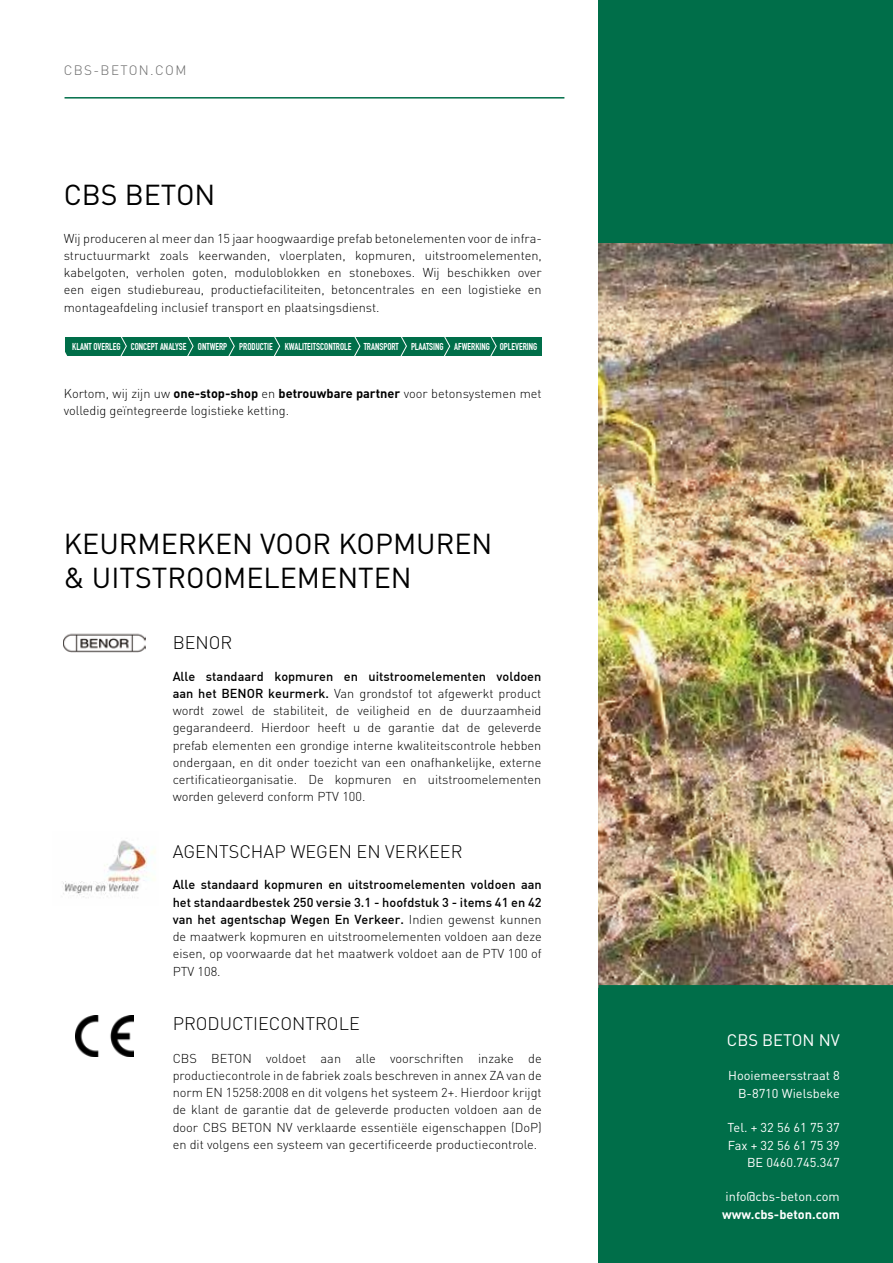
<style>
.page{position:relative;width:893px;height:1263px;background:#fff}
.page>*{position:absolute;margin:0;border:0;box-sizing:border-box;transform-origin:0 0}
.t1{font:28.5px/34.2px "DIN";color:#000}
.t2{font:300 18px "DIN";color:#000}
.t3{font:16.5px "DIN";color:#fff}
.t4{font:300 13.5px "DIN";letter-spacing:.1em;color:#6a6a6a}
.t5{font:300 12.75px/17.2px "DIN";color:#000;text-align:justify}
.t6{font:500 12.75px/17.2px "DIN";color:#000;text-align:justify}
.t7{font:12.75px/17.2px "DIN";color:#fff;text-align:right}
.t8{font:700 12.75px "DIN";color:#fff}
.t9{font:700 9.75px "DIN Condensed";color:#fff}
.s1{font-weight:700}
.s2{font-weight:500}
.s3{font-weight:300}
</style>
<div class="page">
<div style="left:598px;top:0;width:295px;height:1263px;background:#006e49"></div>
<img style="left:598px;top:244px;width:295px;height:741px">
<hr style="left:65px;top:97px;width:499px;height:2px;background:#006e49">
<img style="left:62px;top:840px;width:94px;height:58px">
<img style="left:76px;top:1015px;width:57px;height:41px">
<img style="left:64px;top:633px;width:81px;height:20px">
<div style="left:65px;top:337px;width:476px;height:19px;background:#006e49"></div>
<svg style="left:120px;top:337px;width:7px;height:19px"></svg>
<svg style="left:187px;top:337px;width:7px;height:19px"></svg>
<svg style="left:228px;top:337px;width:7px;height:19px"></svg>
<svg style="left:274px;top:337px;width:7px;height:19px"></svg>
<svg style="left:354px;top:337px;width:7px;height:19px"></svg>
<svg style="left:400px;top:337px;width:7px;height:19px"></svg>
<svg style="left:444px;top:337px;width:7px;height:19px"></svg>
<svg style="left:490px;top:337px;width:7px;height:19px"></svg>
<p class="t4" style="left:64px;top:61px;width:124px">CBS-BETON.COM</p>
<h1 class="t1" style="left:64px;top:177px;width:153px">CBS BETON</h1>
<p class="t5" style="left:64px;top:229px;width:479px">Wij produceren al meer dan 15 jaar hoogwaardige prefab betonelementen voor de infra&shy;structuurmarkt zoals keerwanden, vloerplaten, kopmuren, uitstroomelementen, kabelgoten, verholen goten, moduloblokken en stoneboxes. Wij beschikken over een eigen studiebureau, productiefaciliteiten, betoncentrales en een logistieke en montageafdeling inclusief transport en plaatsingsdienst.</p>
<p class="t9" style="left:72px;top:340px;width:467px">KLANT OVERLEG CONCEPT ANALYSE ONTWERP PRODUCTIE KWALITEITSCONTROLE TRANSPORT PLAATSING AFWERKING OPLEVERING</p>
<p class="t5" style="left:64px;top:384px;width:479px">Kortom, wij zijn uw <span class="s1">one-stop-shop</span> en <span class="s1">betrouwbare partner</span> voor betonsystemen met volledig geïntegreerde logistieke ketting.</p>
<h1 class="t1" style="left:64px;top:526px;width:430px">KEURMERKEN VOOR KOPMUREN &amp; UITSTROOMELEMENTEN</h1>
<h2 class="t2" style="left:173px;top:631px;width:61px">BENOR</h2>
<p class="t5" style="left:173px;top:667px;width:370px"><span class="s2">Alle standaard kopmuren en uitstroomelementen voldoen aan het BENOR keurmerk.</span> Van grondstof tot afgewerkt product wordt zowel de stabiliteit, de veiligheid en de duurzaamheid gegarandeerd. Hierdoor heeft u de garantie dat de geleverde prefab elementen een grondige interne kwaliteitscontrole hebben ondergaan, en dit onder toezicht van een onafhankelijke, externe certificatieorganisatie. De kopmuren en uitstroomelementen worden geleverd conform PTV 100.</p>
<h2 class="t2" style="left:173px;top:840px;width:291px">AGENTSCHAP WEGEN EN VERKEER</h2>
<p class="t6" style="left:173px;top:876px;width:371px">Alle standaard kopmuren en uitstroomelementen voldoen aan het standaardbestek 250 versie 3.1 - hoofdstuk 3 - items 41 en 42 van het agentschap Wegen En Verkeer. <span class="s3">Indien gewenst kunnen de maatwerk kopmuren en uitstroomelementen voldoen aan deze eisen, op voorwaarde dat het maatwerk voldoet aan de PTV 100 of PTV 108.</span></p>
<h2 class="t2" style="left:173px;top:1012px;width:189px">PRODUCTIECONTROLE</h2>
<p class="t5" style="left:173px;top:1049px;width:371px">CBS BETON voldoet aan alle voorschriften inzake de productiecontrole in de fabriek zoals beschreven in annex ZA van de norm EN 15258:2008 en dit volgens het systeem 2+. Hierdoor krijgt de klant de garantie dat de geleverde producten voldoen aan de door CBS BETON NV verklaarde essentiële eigenschappen (DoP) en dit volgens een systeem van gecertificeerde productiecontrole.</p>
<p class="t3" style="left:727px;top:1030px;width:114px">CBS BETON NV</p>
<p class="t7" style="left:728px;top:1067px;width:113px">Hooiemeersstraat 8<br>B-8710 Wielsbeke</p>
<p class="t7" style="left:728px;top:1119px;width:114px">Tel. + 32 56 61 75 37<br>Fax + 32 56 61 75 39<br>BE 0460.745.347</p>
<p class="t7" style="left:726px;top:1188px;width:116px">info@cbs-beton.com</p>
<p class="t8" style="left:722px;top:1205px;width:119px">www.cbs-beton.com</p>
</div>
